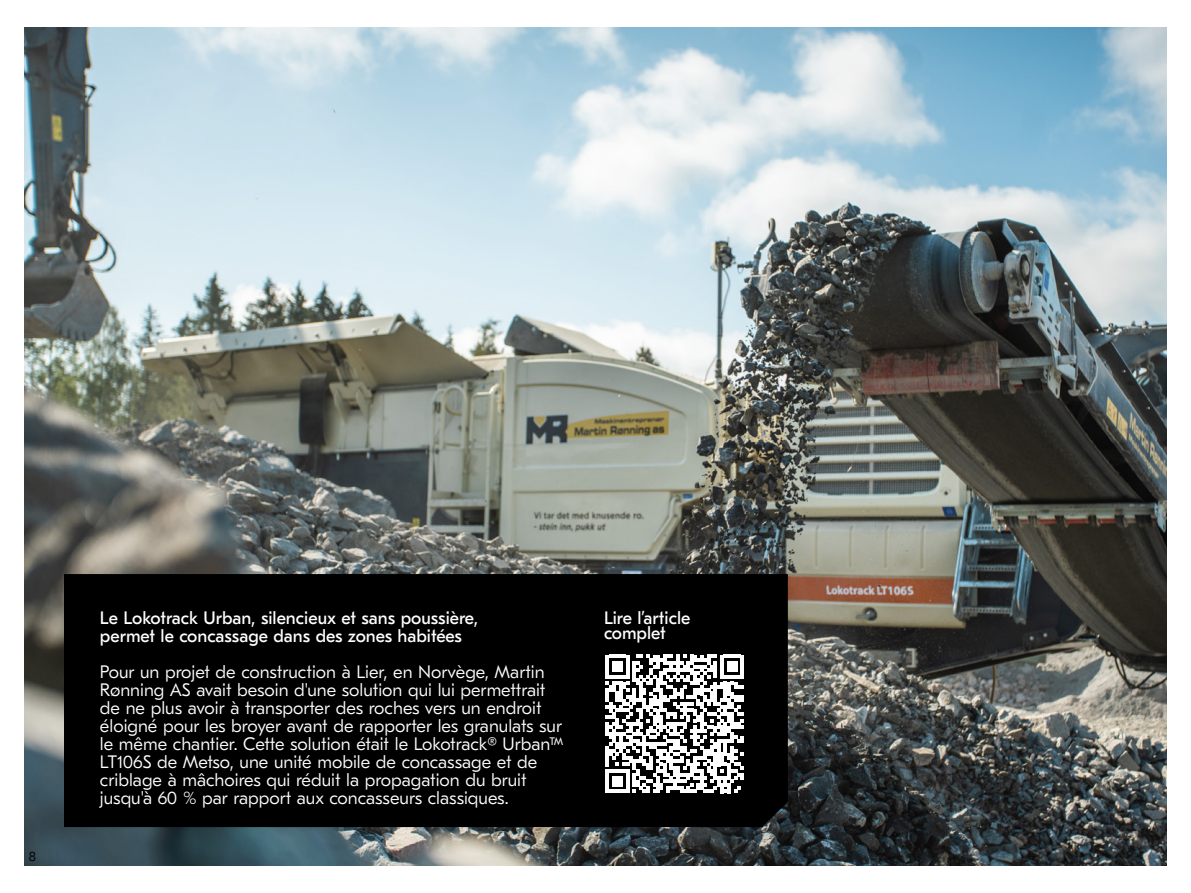
<style>
.page{position:relative;width:1191px;height:893px;background:#fff}
.page>*{position:absolute;margin:0;border:0;box-sizing:border-box;transform-origin:0 0}
.t1{font:300 18px/18px "GT Eesti Pro Text";color:#fff}
.t2{font:18px/18px "GT Eesti Pro Text";color:#fff}
.t3{font:300 13.5px "GT Eesti Pro Text";color:#000}
</style>
<div class="page">
<img style="left:25px;top:28px;width:1141px;height:837px">
<div style="left:64px;top:574px;width:724px;height:253px;background:#000"></div>
<svg style="left:605px;top:655px;width:139px;height:138px"></svg>
<p class="t3" style="left:29px;top:849px;width:9px">8</p>
<p class="t2" style="left:100px;top:609px;width:380px">Le Lokotrack Urban, silencieux et sans poussière, permet le concassage dans des zones habitées</p>
<p class="t1" style="left:100px;top:663px;width:465px">Pour un projet de construction à Lier, en Norvège, Martin Rønning AS avait besoin d'une solution qui lui permettrait de ne plus avoir à transporter des roches vers un endroit éloigné pour les broyer avant de rapporter les granulats sur le même chantier. Cette solution était le Lokotrack® Urban™ LT106S de Metso, une unité mobile de concassage et de criblage à mâchoires qui réduit la propagation du bruit jusqu'à 60 % par rapport aux concasseurs classiques.</p>
<p class="t2" style="left:604px;top:610px;width:88px;line-height:15px">Lire l’article complet</p>
</div>
